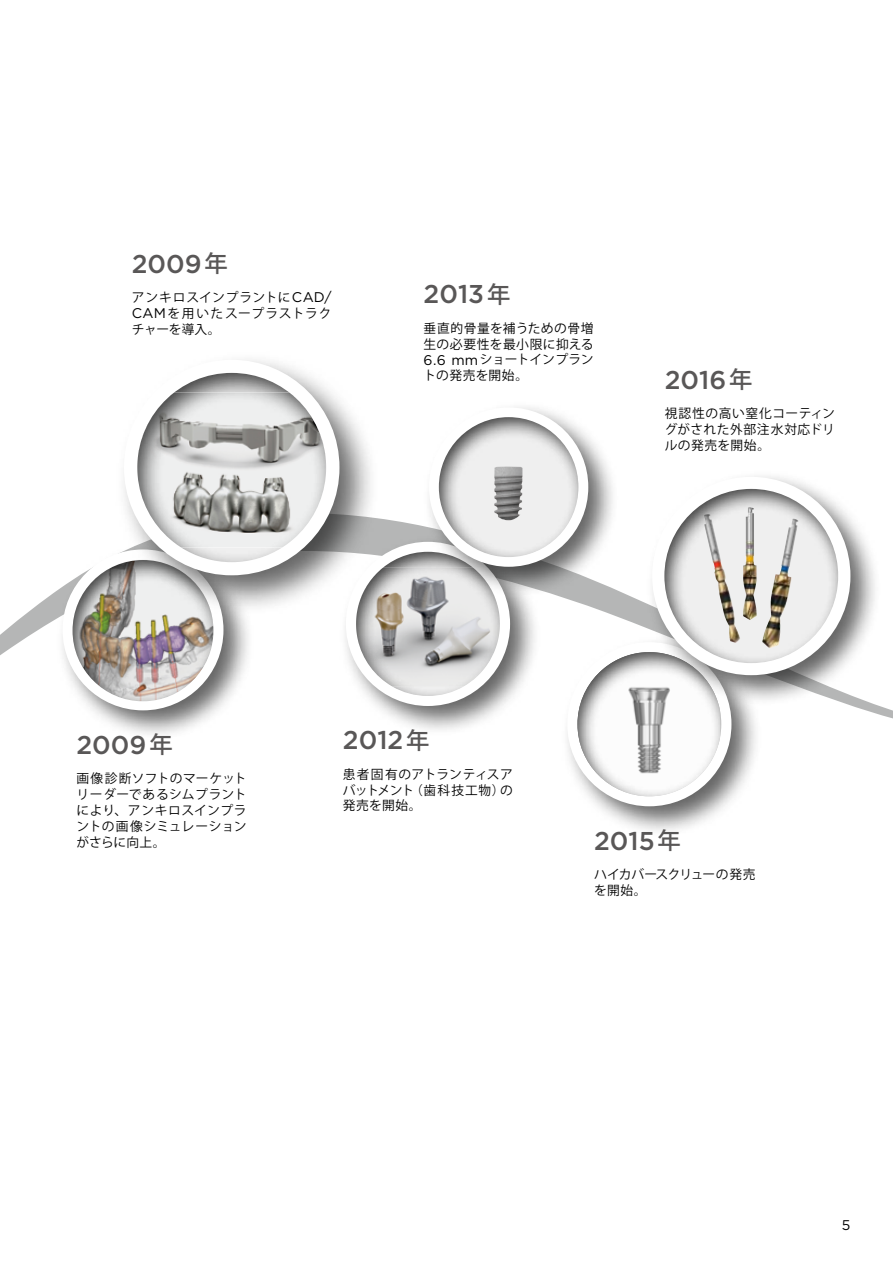
<style>
.page{position:relative;width:893px;height:1263px;background:#fff}
.page>*{position:absolute;margin:0;border:0;box-sizing:border-box;transform-origin:0 0}
.t1{font:500 25.65px "Gotham";color:#595757}
.t2{font:14.1px "Gotham";color:#000}
.t3{font:12.75px/15.9px "Koz Go Pro";letter-spacing:.035em;color:#000;text-align:justify}
.t4{font:12.75px/15.9px "Koz Go Pro";color:#000}
.s1{font-family:"Koz Go Pro";font-size:23.4px}
.s2{font-family:"Gotham";font-size:14.1px}
</style>
<div class="page">
<svg style="left:0;top:591px;width:893px;height:128px"></svg>
<div style="left:339px;top:535px;width:202px;height:202px;background:#000;opacity:.6"></div>
<div style="left:346px;top:542px;width:164px;height:164px;border:10px solid #fff;border-radius:50%"></div>
<div style="left:422px;top:401px;width:197px;height:196px;background:#000;opacity:.6"></div>
<div style="left:429px;top:407px;width:159px;height:160px;border:10px solid #fff;border-radius:50%"></div>
<svg style="left:356px;top:417px;width:222px;height:279px"></svg>
<div style="left:437px;top:416px;width:143px;height:141px;background:#000;opacity:.75"></div>
<div style="left:561px;top:635px;width:201px;height:202px;background:#000;opacity:.6"></div>
<div style="left:567px;top:642px;width:164px;height:164px;border:10px solid #fff;border-radius:50%"></div>
<div style="left:576px;top:651px;width:147px;height:147px;background:#000;opacity:.75"></div>
<div style="left:645px;top:470px;width:236px;height:236px;background:#000;opacity:.6"></div>
<div style="left:652px;top:477px;width:198px;height:198px;border:13px solid #fff;border-radius:50%"></div>
<div style="left:664px;top:489px;width:176px;height:175px;background:#000;opacity:.75"></div>
<div style="left:56px;top:543px;width:198px;height:197px;background:#000;opacity:.6"></div>
<div style="left:63px;top:549px;width:160px;height:161px;border:10px solid #fff;border-radius:50%"></div>
<div style="left:71px;top:559px;width:144px;height:143px;background:#000;opacity:.75"></div>
<div style="left:115px;top:351px;width:265px;height:264px;background:#000;opacity:.6"></div>
<div style="left:124px;top:360px;width:215px;height:215px;border:13px solid #fff;border-radius:50%"></div>
<div style="left:137px;top:372px;width:191px;height:190px;background:#000;opacity:.75"></div>
<h1 class="t1" style="left:132px;top:247px;width:98px">2009<span class="s1">年</span></h1>
<p class="t3" style="left:132px;top:290px;width:201px">アンキロスインプラントに<span class="s2">CAD/ CAM</span>を用いたスープラストラクチャーを導入。</p>
<h1 class="t1" style="left:424px;top:277px;width:88px">2013<span class="s1">年</span></h1>
<p class="t3" style="left:424px;top:320px;width:172px">垂直的骨量を補うための骨増生の必要性を最小限に抑える<span class="s2">6.6 mm</span>ショートインプラントの発売を開始。</p>
<h1 class="t1" style="left:665px;top:363px;width:89px">2016<span class="s1">年</span></h1>
<p class="t3" style="left:665px;top:406px;width:172px">視認性の高い窒化コーティングがされた外部注水対応ドリルの発売を開始。</p>
<h1 class="t1" style="left:77px;top:728px;width:98px">2009<span class="s1">年</span></h1>
<p class="t3" style="left:77px;top:771px;width:172px">画像診断ソフトのマーケットリーダーであるシムプラントにより、アンキロスインプラントの画像シミュレーションがさらに向上。</p>
<h1 class="t1" style="left:343px;top:723px;width:88px">2012<span class="s1">年</span></h1>
<p class="t3" style="left:343px;top:766px;width:172px">患者固有のアトランティスアバットメント（歯科技工物）の発売を開始。</p>
<h1 class="t1" style="left:594px;top:824px;width:88px">2015<span class="s1">年</span></h1>
<p class="t4" style="left:594px;top:866px;width:163px">ハイカバースクリューの発売を開始。</p>
<p class="t2" style="left:842px;top:1216px;width:10px">5</p>
</div>
